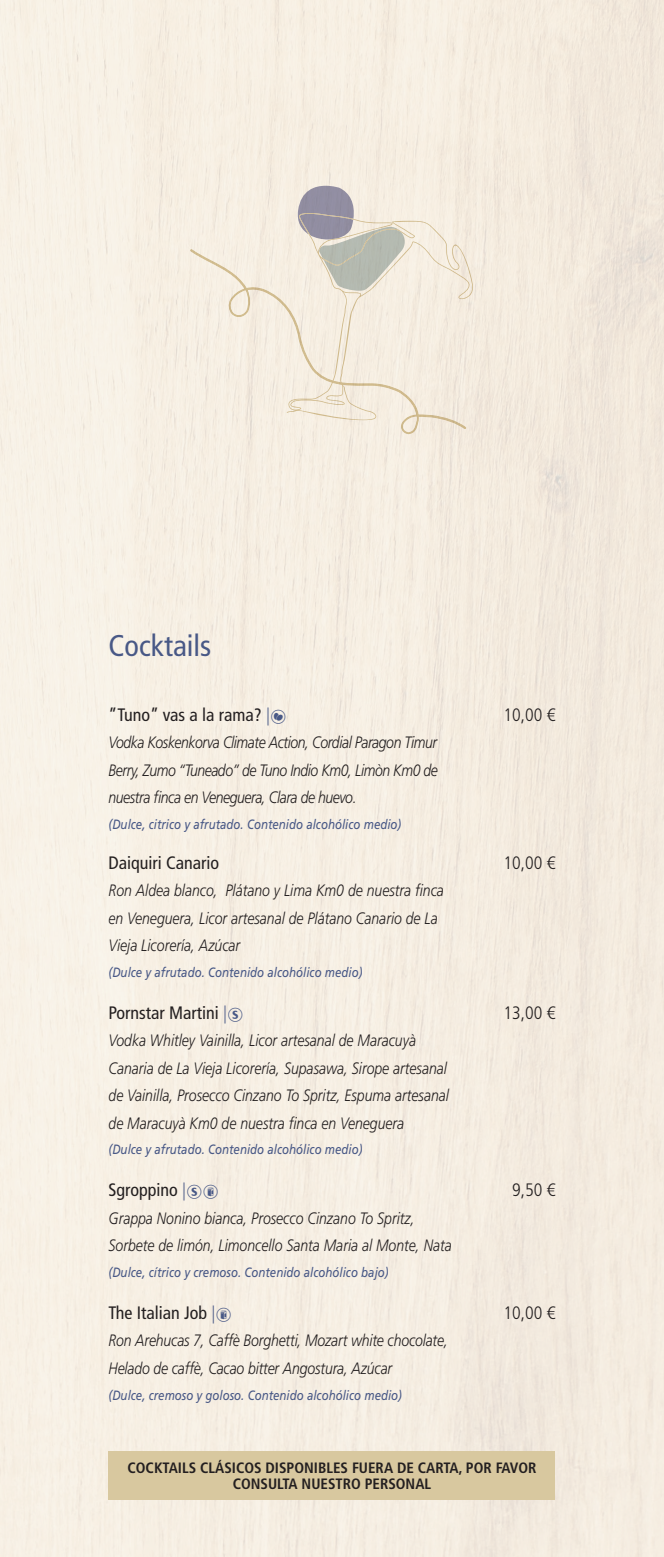
<style>
.page{position:relative;width:664px;height:1557px;background:#fff}
.page>*{position:absolute;margin:0;border:0;box-sizing:border-box;transform-origin:0 0}
.t1{font:condensed 30px "Frutiger LT Std";color:#485886}
.t2{font:condensed 18px "Frutiger LT Std";color:#231f20}
.t3{font:300 condensed 18px "Frutiger LT Std";color:#231f20}
.t4{font:italic 300 16.5px/27.5px "Frutiger LT Std";color:#231f20;scale:.85 1}
.t5{font:700 condensed 15px/16.5px "Frutiger LT Std";color:#231f20;text-align:center}
.t6{font:italic 13.5px "Frutiger LT Std";color:#485886;scale:.85 1}
.s1{font-weight:300;color:#485886}
</style>
<div class="page">
<div style="left:0;top:0;width:663px;height:1556px;background:#f6eee2"></div>
<div style="left:108px;top:1450px;width:447px;height:49px;background:#d8c89f"></div>
<svg style="left:285px;top:186px;width:189px;height:234px;background:#ddd6cf"></svg>
<svg style="left:190px;top:249px;width:276px;height:185px;background:#f1e9dc"></svg>
<svg style="left:271px;top:709px;width:14px;height:14px"></svg>
<svg style="left:228px;top:1007px;width:14px;height:14px"></svg>
<svg style="left:187px;top:1184px;width:31px;height:15px"></svg>
<svg style="left:217px;top:1307px;width:14px;height:14px"></svg>
<p class="t1" style="left:108px;top:628px;width:104px">Cocktails</p>
<p class="t2" style="left:108px;top:704px;width:163px">”Tuno” vas a la rama? <span class="s1">|</span></p>
<p class="t3" style="left:503px;top:704px;width:53px">10,00 €</p>
<p class="t4" style="left:108px;top:729px;width:389px;text-align:justify">Vodka Koskenkorva Climate Action, Cordial Paragon Timur Berry, Zumo “Tuneado” de Tuno Indio Km0, Limòn Km0 de nuestra finca en Veneguera, Clara de huevo.</p>
<p class="t6" style="left:108px;top:816px;width:346px">(Dulce, citrico y afrutado. Contenido alcohólico medio)</p>
<p class="t2" style="left:108px;top:851px;width:112px">Daiquiri Canario</p>
<p class="t3" style="left:503px;top:852px;width:53px">10,00 €</p>
<p class="t4" style="left:108px;top:876px;width:396px">Ron Aldea blanco, Plátano y Lima Km0 de nuestra finca en Veneguera, Licor artesanal de Plátano Canario de La<br>Vieja Licorería, Azúcar</p>
<p class="t6" style="left:108px;top:964px;width:300px">(Dulce y afrutado. Contenido alcohólico medio)</p>
<p class="t2" style="left:108px;top:1002px;width:120px">Pornstar Martini <span class="s1">|</span></p>
<p class="t3" style="left:503px;top:1002px;width:53px">13,00 €</p>
<p class="t4" style="left:108px;top:1026px;width:402px">Vodka Whitley Vainilla, Licor artesanal de Maracuyà Canaria de La Vieja Licorería, Supasawa, Sirope artesanal de Vainilla, Prosecco Cinzano To Spritz, Espuma artesanal de Maracuyà Km0 de nuestra finca en Veneguera</p>
<p class="t6" style="left:108px;top:1141px;width:300px">(Dulce y afrutado. Contenido alcohólico medio)</p>
<p class="t2" style="left:108px;top:1179px;width:79px">Sgroppino <span class="s1">|</span></p>
<p class="t3" style="left:512px;top:1179px;width:45px">9,50 €</p>
<p class="t4" style="left:108px;top:1204px;width:405px">Grappa Nonino bianca, Prosecco Cinzano To Spritz,<br>Sorbete de limón, Limoncello Santa Maria al Monte, Nata</p>
<p class="t6" style="left:108px;top:1264px;width:331px">(Dulce, cítrico y cremoso. Contenido alcohólico bajo)</p>
<p class="t2" style="left:108px;top:1302px;width:108px">The Italian Job <span class="s1">|</span></p>
<p class="t3" style="left:503px;top:1302px;width:53px">10,00 €</p>
<p class="t4" style="left:108px;top:1327px;width:400px">Ron Arehucas 7, Caffè Borghetti, Mozart white chocolate,<br>Helado de caffè, Cacao bitter Angostura, Azúcar</p>
<p class="t6" style="left:108px;top:1386px;width:347px">(Dulce, cremoso y goloso. Contenido alcohólico medio)</p>
<p class="t5" style="left:127px;top:1459px;width:410px">COCKTAILS CLÁSICOS DISPONIBLES FUERA DE CARTA, POR FAVOR<br>CONSULTA NUESTRO PERSONAL</p>
</div>
